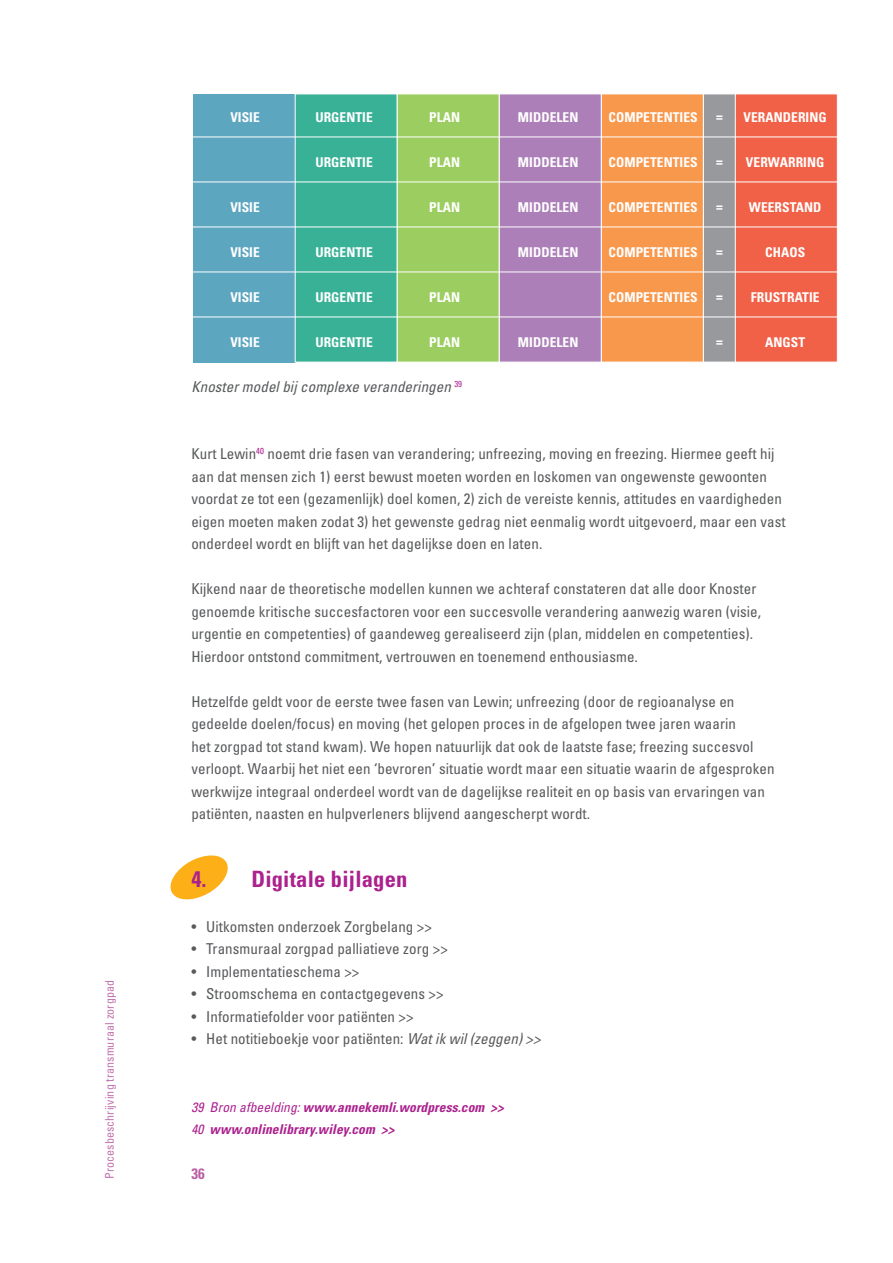
<style>
.page{position:relative;width:893px;height:1263px;background:#fff}
.page>*{position:absolute;margin:0;border:0;box-sizing:border-box;transform-origin:0 0}
.t1{font:700 condensed 22.5px "Univers";letter-spacing:.01em;color:#ab218e}
.t2{font:condensed 15px/22.5px "Univers";letter-spacing:.005em;color:#58595b}
.t3{font:italic condensed 15px "Univers";letter-spacing:.005em;color:#58595b}
.t4{font:700 condensed 15px "Univers";color:#ba60a5}
.t5{font:700 condensed 13.5px "Univers";letter-spacing:.005em;color:#fff}
.t6{font:italic 700 condensed 13.5px/22.5px "Univers";letter-spacing:.005em;color:#ab218e}
.t7{font:condensed 12px "Univers";letter-spacing:.01em;color:#c174b0}
.s1{font-style:italic}
.s2{font-weight:400}
</style>
<div class="page">
<svg style="left:170px;top:855px;width:58px;height:45px"></svg>
<div style="left:193px;top:94px;width:102px;height:268px;background:#5da6c0"></div>
<div style="left:295px;top:94px;width:103px;height:268px;background:#39b197"></div>
<div style="left:397px;top:94px;width:103px;height:268px;background:#9ccd61;border:1px solid #fff"></div>
<div style="left:499px;top:94px;width:103px;height:268px;background:#ac7fb8;border:1px solid #fff"></div>
<div style="left:601px;top:94px;width:103px;height:268px;background:#f8984d;border:1px solid #fff"></div>
<div style="left:703px;top:94px;width:34px;height:268px;background:#97999c;border:1px solid #fff"></div>
<div style="left:735px;top:94px;width:103px;height:268px;background:#f16147;border:1px solid #fff"></div>
<hr style="left:177px;top:137px;width:699px;height:1px;background:#fff">
<hr style="left:177px;top:182px;width:699px;height:1px;background:#fff">
<hr style="left:177px;top:227px;width:699px;height:1px;background:#fff">
<hr style="left:177px;top:272px;width:699px;height:1px;background:#fff">
<hr style="left:177px;top:317px;width:699px;height:1px;background:#fff">
<p class="t7" style="left:102px;top:1179px;width:201px;rotate:-90deg">Procesbeschrijving transmuraal zorgpad</p>
<p class="t5" style="left:230px;top:108px;width:31px">VISIE</p>
<p class="t5" style="left:315px;top:108px;width:59px">URGENTIE</p>
<p class="t5" style="left:429px;top:108px;width:32px">PLAN</p>
<p class="t5" style="left:518px;top:108px;width:62px">MIDDELEN</p>
<p class="t5" style="left:608px;top:108px;width:91px">COMPETENTIES</p>
<p class="t5" style="left:744px;top:108px;width:85px">VERANDERING</p>
<p class="t5" style="left:315px;top:153px;width:59px">URGENTIE</p>
<p class="t5" style="left:429px;top:153px;width:32px">PLAN</p>
<p class="t5" style="left:518px;top:153px;width:62px">MIDDELEN</p>
<p class="t5" style="left:608px;top:153px;width:91px">COMPETENTIES</p>
<p class="t5" style="left:746px;top:153px;width:80px">VERWARRING</p>
<p class="t5" style="left:230px;top:198px;width:31px">VISIE</p>
<p class="t5" style="left:429px;top:198px;width:32px">PLAN</p>
<p class="t5" style="left:518px;top:198px;width:62px">MIDDELEN</p>
<p class="t5" style="left:608px;top:198px;width:91px">COMPETENTIES</p>
<p class="t5" style="left:749px;top:198px;width:74px">WEERSTAND</p>
<p class="t5" style="left:230px;top:243px;width:31px">VISIE</p>
<p class="t5" style="left:315px;top:243px;width:59px">URGENTIE</p>
<p class="t5" style="left:518px;top:243px;width:62px">MIDDELEN</p>
<p class="t5" style="left:608px;top:243px;width:91px">COMPETENTIES</p>
<p class="t5" style="left:765px;top:243px;width:42px">CHAOS</p>
<p class="t5" style="left:230px;top:288px;width:31px">VISIE</p>
<p class="t5" style="left:315px;top:288px;width:59px">URGENTIE</p>
<p class="t5" style="left:429px;top:288px;width:32px">PLAN</p>
<p class="t5" style="left:608px;top:288px;width:91px">COMPETENTIES</p>
<p class="t5" style="left:751px;top:288px;width:70px">FRUSTRATIE</p>
<p class="t5" style="left:230px;top:333px;width:31px">VISIE</p>
<p class="t5" style="left:315px;top:333px;width:59px">URGENTIE</p>
<p class="t5" style="left:429px;top:333px;width:32px">PLAN</p>
<p class="t5" style="left:518px;top:333px;width:62px">MIDDELEN</p>
<p class="t5" style="left:765px;top:333px;width:42px">ANGST</p>
<p class="t5" style="left:716px;top:108px;width:8px">=</p>
<p class="t5" style="left:716px;top:153px;width:8px">=</p>
<p class="t5" style="left:716px;top:198px;width:8px">=</p>
<p class="t5" style="left:716px;top:243px;width:8px">=</p>
<p class="t5" style="left:716px;top:288px;width:8px">=</p>
<p class="t5" style="left:716px;top:333px;width:8px">=</p>
<p class="t3" style="left:191px;top:377px;width:272px">Knoster model bij complexe veranderingen <sup>39</sup></p>
<p class="t2" style="left:191px;top:442px;width:596px">Kurt Lewin<sup>40</sup> noemt drie fasen van verandering; unfreezing, moving en freezing. Hiermee geeft hij aan dat mensen zich 1) eerst bewust moeten worden en loskomen van ongewenste gewoonten voordat ze tot een (gezamenlijk) doel komen, 2) zich de vereiste kennis, attitudes en vaardigheden eigen moeten maken zodat 3) het gewenste gedrag niet eenmalig wordt uitgevoerd, maar een vast onderdeel wordt en blijft van het dagelijkse doen en laten.</p>
<p class="t2" style="left:191px;top:577px;width:571px">Kijkend naar de theoretische modellen kunnen we achteraf constateren dat alle door Knoster genoemde kritische succesfactoren voor een succesvolle verandering aanwezig waren (visie, urgentie en competenties) of gaandeweg gerealiseerd zijn (plan, middelen en competenties).<br>Hierdoor ontstond commitment, vertrouwen en toenemend enthousiasme.</p>
<p class="t2" style="left:191px;top:690px;width:585px">Hetzelfde geldt voor de eerste twee fasen van Lewin; unfreezing (door de regioanalyse en gedeelde doelen/focus) en moving (het gelopen proces in de afgelopen twee jaren waarin<br>het zorgpad tot stand kwam). We hopen natuurlijk dat ook de laatste fase; freezing succesvol verloopt. Waarbij het niet een ‘bevroren’ situatie wordt maar een situatie waarin de afgesproken werkwijze integraal onderdeel wordt van de dagelijkse realiteit en op basis van ervaringen van patiënten, naasten en hulpverleners blijvend aangescherpt wordt.</p>
<h1 class="t1" style="left:191px;top:865px;width:218px">4. Digitale bijlagen</h1>
<p class="t2" style="left:191px;top:915px;width:242px">• Uitkomsten onderzoek Zorgbelang &gt;&gt;</p>
<p class="t2" style="left:191px;top:937px;width:258px">• Transmuraal zorgpad palliatieve zorg &gt;&gt;</p>
<p class="t2" style="left:191px;top:960px;width:170px">• Implementatieschema &gt;&gt;</p>
<p class="t2" style="left:191px;top:982px;width:254px">• Stroomschema en contactgegevens &gt;&gt;</p>
<p class="t2" style="left:191px;top:1005px;width:224px">• Informatiefolder voor patiënten &gt;&gt;</p>
<p class="t2" style="left:191px;top:1027px;width:351px">• Het notitieboekje voor patiënten: <span class="s1">Wat ik wil (zeggen) &gt;&gt;</span></p>
<p class="t6" style="left:191px;top:1095px;width:314px"><span class="s2">39 Bron afbeelding:</span> www.annekemli.wordpress.com &gt;&gt;<br><span class="s2">40</span> www.onlinelibrary.wiley.com &gt;&gt;</p>
<p class="t4" style="left:191px;top:1164px;width:15px">36</p>
</div>
